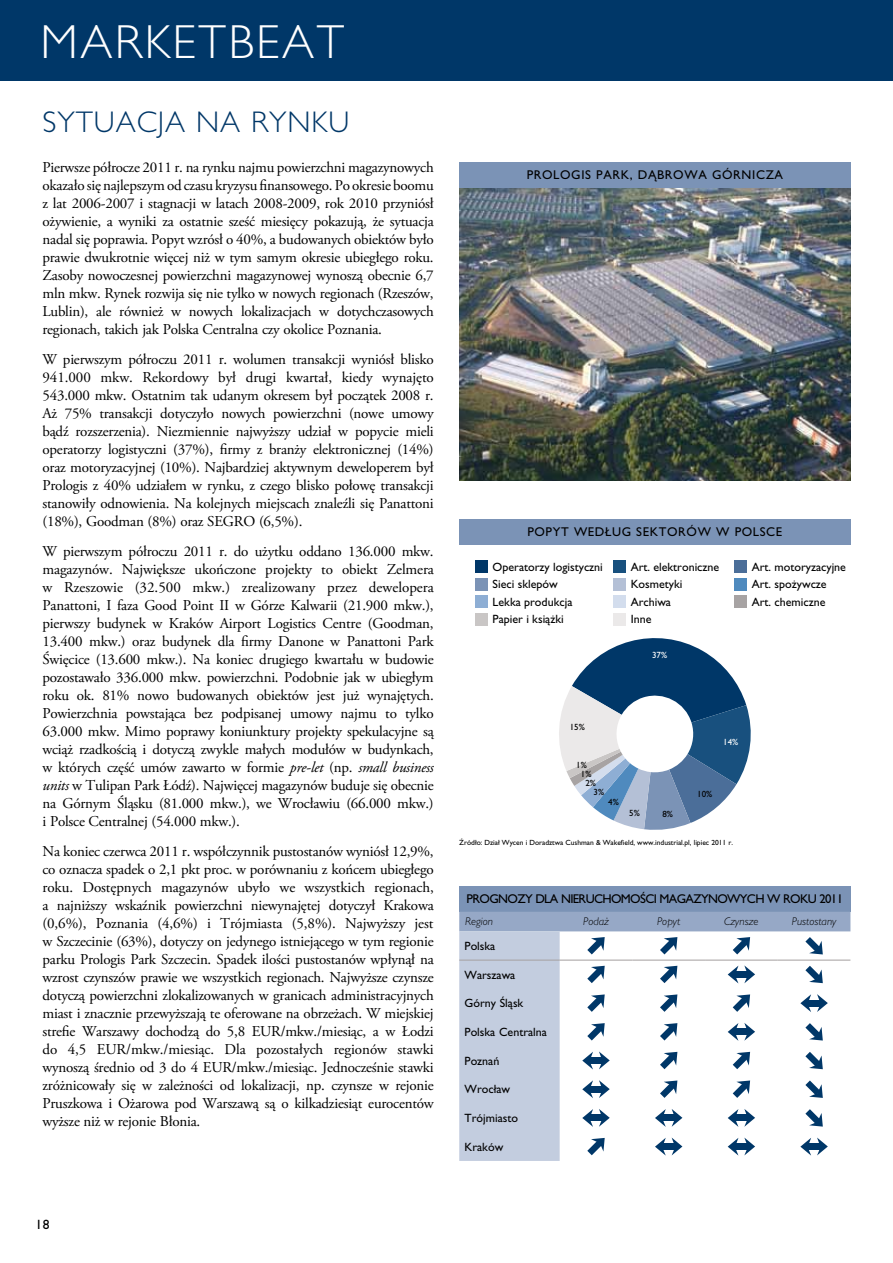
<style>
.page{position:relative;width:893px;height:1263px;background:#fff}
.page>*{position:absolute;margin:0;border:0;box-sizing:border-box;transform-origin:0 0}
.t1{font:300 48px "Gill Sans CE";letter-spacing:.05em;color:#fff}
.t2{font:300 30px "Gill Sans CE";letter-spacing:.03em;color:#003768}
.t3{font:15px/18px "Adobe Garamond Pro";letter-spacing:-.015em;color:#000;text-align:justify}
.t4{font:13.5px "Gill Sans CE";color:#000}
.t5{font:12.75px "Gill Sans CE";letter-spacing:.05em;color:#000}
.t6{font:12.75px "Gill Sans CE";letter-spacing:-.05em;color:#000}
.t7{font:12px "Gill Sans CE";color:#000}
.t8{font:italic 300 11.25px "Gill Sans CE";color:#000}
.t9{font:9px "Gill Sans CE";color:#000}
.t10{font:9px "Gill Sans CE";color:#fff}
.t11{font:7.5px "Gill Sans CE";color:#000}
.s1{font-style:italic}
</style>
<div class="page">
<div style="left:459px;top:886px;width:391px;height:26px;background:#7b93b6"></div>
<svg style="left:459px;top:912px;width:391px;height:249px"></svg>
<img style="left:459px;top:187px;width:391px;height:294px">
<div style="left:459px;top:162px;width:391px;height:25px;background:#7b93b6"></div>
<div style="left:475px;top:560px;width:13px;height:13px;background:#003768"></div>
<div style="left:613px;top:560px;width:13px;height:13px;background:#18507e"></div>
<div style="left:735px;top:560px;width:12px;height:13px;background:#4b6e99"></div>
<div style="left:475px;top:578px;width:13px;height:13px;background:#7b93b6"></div>
<div style="left:613px;top:578px;width:13px;height:13px;background:#b4c0d6"></div>
<div style="left:735px;top:578px;width:12px;height:13px;background:#4f8abe"></div>
<div style="left:475px;top:595px;width:13px;height:13px;background:#8eaed4"></div>
<div style="left:613px;top:595px;width:13px;height:13px;background:#d3dded"></div>
<div style="left:475px;top:613px;width:13px;height:13px;background:#c9c6c5"></div>
<div style="left:613px;top:613px;width:13px;height:13px;background:#ebe9e9"></div>
<div style="left:735px;top:595px;width:12px;height:13px;background:#a7a3a3"></div>
<svg style="left:559px;top:638px;width:192px;height:192px"></svg>
<div style="left:459px;top:519px;width:391px;height:25px;background:#7b93b6"></div>
<div style="left:0;top:0;width:893px;height:81px;background:#003768"></div>
<h1 class="t1" style="left:40px;top:15px;width:305px">MARKETBEAT</h1>
<h2 class="t2" style="left:43px;top:105px;width:308px">SYTUACJA NA RYNKU</h2>
<p class="t3" style="left:43px;top:159px;width:393px">Pierwsze półrocze 2011 r. na rynku najmu powierzchni magazynowych okazało się najlepszym od czasu kryzysu finansowego. Po okresie boomu z lat 2006-2007 i stagnacji w latach 2008-2009, rok 2010 przyniósł ożywienie, a wyniki za ostatnie sześć miesięcy pokazują, że sytuacja nadal się poprawia. Popyt wzrósł o 40%, a budowanych obiektów było prawie dwukrotnie więcej niż w tym samym okresie ubiegłego roku.<br>Zasoby nowoczesnej powierzchni magazynowej wynoszą obecnie 6,7 mln mkw. Rynek rozwija się nie tylko w nowych regionach (Rzeszów, Lublin), ale również w nowych lokalizacjach w dotychczasowych regionach, takich jak Polska Centralna czy okolice Poznania.</p>
<p class="t3" style="left:43px;top:351px;width:393px">W pierwszym półroczu 2011 r. wolumen transakcji wyniósł blisko 941.000 mkw. Rekordowy był drugi kwartał, kiedy wynajęto 543.000 mkw. Ostatnim tak udanym okresem był początek 2008 r.<br>Aż 75% transakcji dotyczyło nowych powierzchni (nowe umowy bądź rozszerzenia). Niezmiennie najwyższy udział w popycie mieli operatorzy logistyczni (37%), firmy z branży elektronicznej (14%) oraz motoryzacyjnej (10%). Najbardziej aktywnym deweloperem był Prologis z 40% udziałem w rynku, z czego blisko połowę transakcji stanowiły odnowienia. Na kolejnych miejscach znaleźli się Panattoni (18%), Goodman (8%) oraz SEGRO (6,5%).</p>
<p class="t3" style="left:43px;top:543px;width:393px">W pierwszym półroczu 2011 r. do użytku oddano 136.000 mkw. magazynów. Największe ukończone projekty to obiekt Zelmera w Rzeszowie (32.500 mkw.) zrealizowany przez dewelopera Panattoni, I faza Good Point II w Górze Kalwarii (21.900 mkw.), pierwszy budynek w Kraków Airport Logistics Centre (Goodman, 13.400 mkw.) oraz budynek dla firmy Danone w Panattoni Park Święcice (13.600 mkw.). Na koniec drugiego kwartału w budowie pozostawało 336.000 mkw. powierzchni. Podobnie jak w ubiegłym roku ok. 81% nowo budowanych obiektów jest już wynajętych.<br>Powierzchnia powstająca bez podpisanej umowy najmu to tylko 63.000 mkw. Mimo poprawy koniunktury projekty spekulacyjne są wciąż rzadkością i dotyczą zwykle małych modułów w budynkach, w których część umów zawarto w formie <span class="s1">pre-let</span> (np. <span class="s1">small business units</span> w Tulipan Park Łódź). Najwięcej magazynów buduje się obecnie na Górnym Śląsku (81.000 mkw.), we Wrocławiu (66.000 mkw.) i Polsce Centralnej (54.000 mkw.).</p>
<p class="t3" style="left:43px;top:843px;width:393px">Na koniec czerwca 2011 r. współczynnik pustostanów wyniósł 12,9%, co oznacza spadek o 2,1 pkt proc. w porównaniu z końcem ubiegłego roku. Dostępnych magazynów ubyło we wszystkich regionach, a najniższy wskaźnik powierzchni niewynajętej dotyczył Krakowa (0,6%), Poznania (4,6%) i Trójmiasta (5,8%). Najwyższy jest w Szczecinie (63%), dotyczy on jedynego istniejącego w tym regionie parku Prologis Park Szczecin. Spadek ilości pustostanów wpłynął na wzrost czynszów prawie we wszystkich regionach. Najwyższe czynsze dotyczą powierzchni zlokalizowanych w granicach administracyjnych miast i znacznie przewyższają te oferowane na obrzeżach. W miejskiej strefie Warszawy dochodzą do 5,8 EUR/mkw./miesiąc, a w Łodzi do 4,5 EUR/mkw./miesiąc. Dla pozostałych regionów stawki wynoszą średnio od 3 do 4 EUR/mkw./miesiąc. Jednocześnie stawki zróżnicowały się w zależności od lokalizacji, np. czynsze w rejonie Pruszkowa i Ożarowa pod Warszawą są o kilkadziesiąt eurocentów wyższe niż w rejonie Błonia.</p>
<p class="t5" style="left:527px;top:167px;width:258px">Prolog is Park, Dąbrowa Gó rnicza</p>
<p class="t5" style="left:527px;top:524px;width:256px">Popyt według sektorów w polsce</p>
<p class="t7" style="left:493px;top:559px;width:112px">Operatorzy logistyczni</p>
<p class="t7" style="left:631px;top:560px;width:90px">Art. elektroniczne</p>
<p class="t7" style="left:493px;top:577px;width:67px">Sieci sklepów</p>
<p class="t7" style="left:631px;top:577px;width:53px">Kosmetyki</p>
<p class="t7" style="left:493px;top:595px;width:81px">Lekka produkcja</p>
<p class="t7" style="left:752px;top:560px;width:96px">Art. motoryzacyjne</p>
<p class="t7" style="left:752px;top:577px;width:76px">Art. spożywcze</p>
<p class="t7" style="left:631px;top:595px;width:42px">Archiwa</p>
<p class="t7" style="left:752px;top:595px;width:75px">Art. chemiczne</p>
<p class="t7" style="left:493px;top:612px;width:73px">Papier i książki</p>
<p class="t7" style="left:631px;top:612px;width:22px">Inne</p>
<p class="t10" style="left:652px;top:650px;width:17px">37%</p>
<p class="t9" style="left:570px;top:722px;width:17px">15%</p>
<p class="t9" style="left:576px;top:760px;width:12px">1%</p>
<p class="t9" style="left:581px;top:768px;width:12px">1%</p>
<p class="t9" style="left:585px;top:778px;width:12px">2%</p>
<p class="t9" style="left:594px;top:787px;width:12px">3%</p>
<p class="t9" style="left:608px;top:797px;width:12px">4%</p>
<p class="t9" style="left:629px;top:807px;width:12px">5%</p>
<p class="t9" style="left:662px;top:809px;width:12px">8%</p>
<p class="t10" style="left:723px;top:736px;width:17px">14%</p>
<p class="t9" style="left:697px;top:788px;width:17px">10%</p>
<p class="t11" style="left:459px;top:838px;width:275px">Źródło: Dział Wycen i Doradztwa Cushman &amp; Wakefield, www.industrial.pl, lipiec 2011 r.</p>
<p class="t6" style="left:467px;top:892px;width:378px">prog nozy dla nieruchomości magazynowych w roku 2011</p>
<p class="t8" style="left:465px;top:915px;width:29px">Region</p>
<p class="t8" style="left:583px;top:915px;width:27px">Podaż</p>
<p class="t8" style="left:657px;top:915px;width:25px">Popyt</p>
<p class="t8" style="left:724px;top:915px;width:36px">Czynsze</p>
<p class="t8" style="left:792px;top:915px;width:46px">Pustostany</p>
<p class="t7" style="left:465px;top:939px;width:32px">Polska</p>
<p class="t7" style="left:465px;top:967px;width:52px">Warszawa</p>
<p class="t7" style="left:465px;top:996px;width:61px">Górny Śląsk</p>
<p class="t7" style="left:465px;top:1025px;width:84px">Polska Centralna</p>
<p class="t7" style="left:465px;top:1054px;width:36px">Poznań</p>
<p class="t7" style="left:465px;top:1082px;width:47px">Wrocław</p>
<p class="t7" style="left:465px;top:1111px;width:55px">Trójmiasto</p>
<p class="t7" style="left:465px;top:1140px;width:40px">Kraków</p>
<p class="t4" style="left:35px;top:1217px;width:16px">18</p>
</div>
